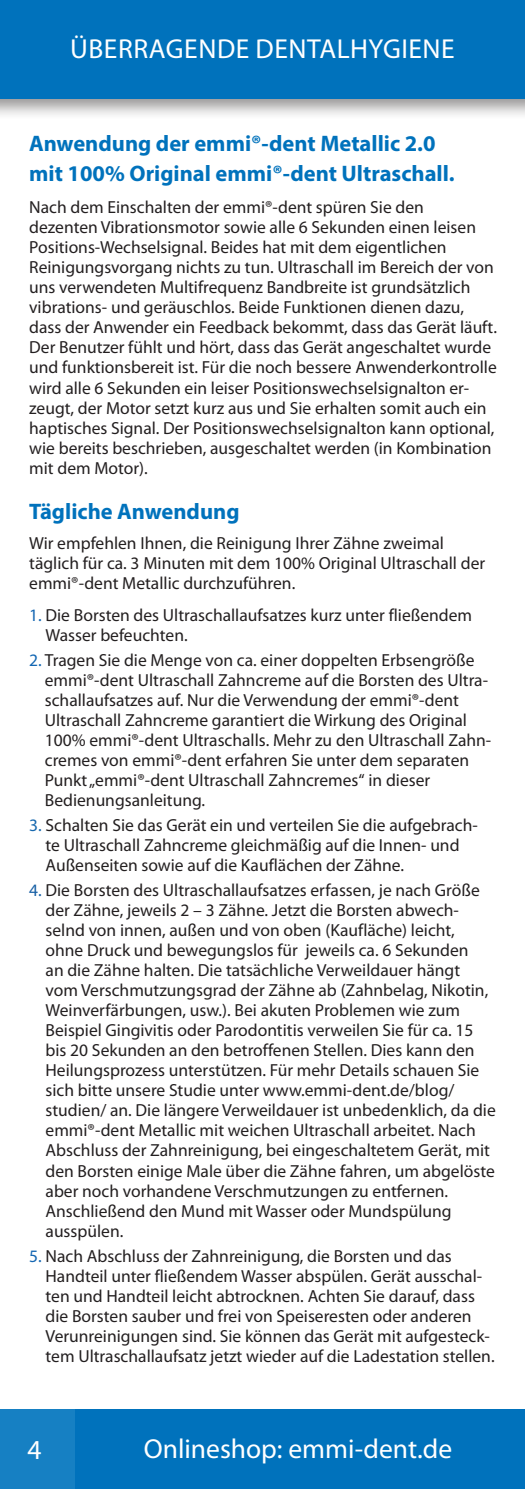
<style>
.page{position:relative;width:525px;height:1489px;background:#fff}
.page>*{position:absolute;margin:0;border:0;box-sizing:border-box;transform-origin:0 0}
.t1{font:27.5px "Myriad Pro";letter-spacing:.01em;color:#fff}
.t2{font:700 22.5px/30px "Myriad Pro";color:#0072bc}
.t3{font:17.5px/20px "Myriad Pro";color:#231f20}
.s1{color:#1466b2}
.s2{color:#1266b2}
.s3{color:#1768ae}
.s4{color:#1860a5}
</style>
<div class="page">
<div style="left:0;top:0;width:524px;height:120px;background:#231f20;opacity:.48"></div>
<div style="left:0;top:0;width:524px;height:99px;background:#0072bc"></div>
<div style="left:0;top:1409px;width:524px;height:79px;background:#0072bc"></div>
<div style="left:0;top:1409px;width:74px;height:78px;background:#1680c3"></div>
<h1 class="t1" style="left:70px;top:32px;width:386px">ÜBERRAGENDE DENTALHYGIENE</h1>
<p class="t2" style="left:29px;top:127px;width:426px">Anwendung der emmi®-dent Metallic 2.0 mit 100% Original emmi®-dent Ultraschall.</p>
<p class="t3" style="left:29px;top:197px;width:469px">Nach dem Einschalten der emmi®-dent spüren Sie den<br>dezenten Vibrationsmotor sowie alle 6 Sekunden einen leisen Positions-Wechselsignal. Beides hat mit dem eigentlichen Reinigungsvorgang nichts zu tun. Ultraschall im Bereich der von uns verwendeten Multifrequenz Bandbreite ist grundsätzlich vibrations- und geräuschlos. Beide Funktionen dienen dazu, dass der Anwender ein Feedback bekommt, dass das Gerät läuft.<br>Der Benutzer fühlt und hört, dass das Gerät angeschaltet wurde und funktionsbereit ist. Für die noch bessere Anwenderkontrolle wird alle 6 Sekunden ein leiser Positionswechselsignalton er&shy;zeugt, der Motor setzt kurz aus und Sie erhalten somit auch ein haptisches Signal. Der Positionswechselsignalton kann optional, wie bereits beschrieben, ausgeschaltet werden (in Kombination mit dem Motor).</p>
<p class="t2" style="left:29px;top:495px;width:212px">Tägliche Anwendung</p>
<p class="t3" style="left:29px;top:532px;width:457px">Wir empfehlen Ihnen, die Reinigung Ihrer Zähne zweimal täglich für ca. 3 Minuten mit dem 100% Original Ultraschall der emmi®-dent Metallic durchzuführen.</p>
<p class="t3" style="left:46px;top:605px;width:428px;text-indent:-16px"><span class="s1">1.</span> Die Borsten des Ultraschallaufsatzes kurz unter fließendem<br>Wasser befeuchten.</p>
<p class="t3" style="left:45px;top:650px;width:448px;text-indent:-16px"><span class="s2">2.</span> Tragen Sie die Menge von ca. einer doppelten Erbsengröße emmi®-dent Ultraschall Zahncreme auf die Borsten des Ultra&shy;schallaufsatzes auf. Nur die Verwendung der emmi®-dent Ultraschall Zahncreme garantiert die Wirkung des Original 100% emmi®-dent Ultraschalls. Mehr zu den Ultraschall Zahn&shy;cremes von emmi®-dent erfahren Sie unter dem separaten Punkt „emmi®-dent Ultraschall Zahncremes“ in dieser Bedienungsanleitung.</p>
<p class="t3" style="left:46px;top:815px;width:433px;text-indent:-16px"><span class="s3">3.</span> Schalten Sie das Gerät ein und verteilen Sie die aufgebrach&shy;te Ultraschall Zahncreme gleichmäßig auf die Innen- und<br>Außenseiten sowie auf die Kauflächen der Zähne.</p>
<p class="t3" style="left:46px;top:880px;width:451px;text-indent:-16px"><span class="s4">4.</span> Die Borsten des Ultraschallaufsatzes erfassen, je nach Größe der Zähne, jeweils 2 – 3 Zähne. Jetzt die Borsten abwech&shy;selnd von innen, außen und von oben (Kaufläche) leicht, ohne Druck und bewegungslos für jeweils ca. 6 Sekunden<br>an die Zähne halten. Die tatsächliche Verweildauer hängt vom Verschmutzungsgrad der Zähne ab (Zahnbelag, Nikotin, Weinverfärbungen, usw.). Bei akuten Problemen wie zum Beispiel Gingivitis oder Parodontitis verweilen Sie für ca. 15 bis 20 Sekunden an den betroffenen Stellen. Dies kann den Heilungsprozess unterstützen. Für mehr Details schauen Sie sich bitte unsere Studie unter www.emmi-dent.de/blog/ studien/ an. Die längere Verweildauer ist unbedenklich, da die emmi®-dent Metallic mit weichen Ultraschall arbeitet. Nach Abschluss der Zahnreinigung, bei eingeschaltetem Gerät, mit den Borsten einige Male über die Zähne fahren, um abgelöste aber noch vorhandene Verschmutzungen zu entfernen.<br>Anschließend den Mund mit Wasser oder Mundspülung ausspülen.</p>
<p class="t3" style="left:46px;top:1245px;width:450px;text-indent:-16px"><span class="s1">5.</span> Nach Abschluss der Zahnreinigung, die Borsten und das Handteil unter fließendem Wasser abspülen. Gerät ausschal&shy;ten und Handteil leicht abtrocknen. Achten Sie darauf, dass die Borsten sauber und frei von Speiseresten oder anderen Verunreinigungen sind. Sie können das Gerät mit aufgesteck&shy;tem Ultraschallaufsatz jetzt wieder auf die Ladestation stellen.</p>
<h1 class="t1" style="left:28px;top:1432px;width:16px">4</h1>
<h1 class="t1" style="left:144px;top:1431px;width:310px">Onlineshop: emmi-dent.de</h1>
</div>
